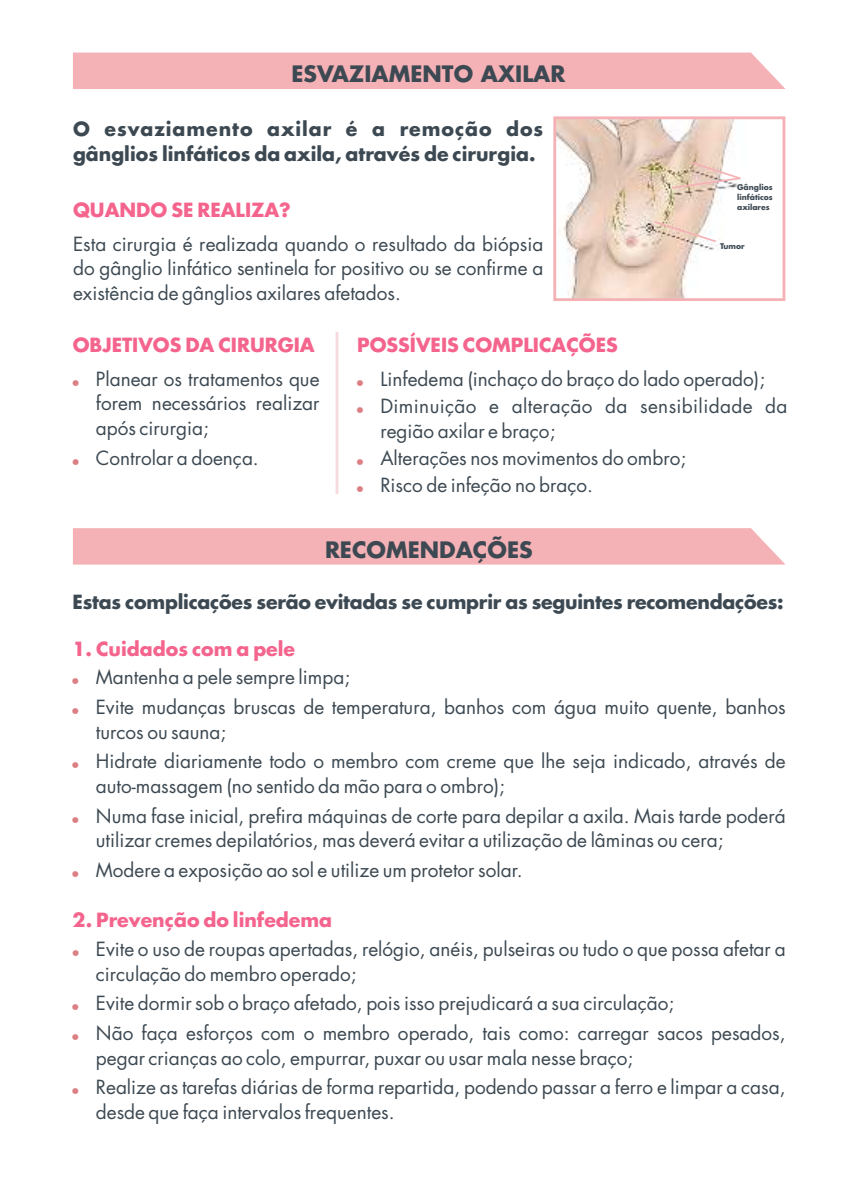
<style>
.page{position:relative;width:842px;height:1191px;background:#fff}
.page>*{position:absolute;margin:0;border:0;box-sizing:border-box;transform-origin:0 0}
.t1{font:700 22px "Futura Std";color:#3d4952}
.t2{font:19px/24.6px "Futura Std";color:#3d4952}
.t3{font:700 19px/24.8px "Futura Std";color:#3d4952}
.t4{font:700 19px "Futura Std";color:#f4648d}
.t5{font:19px/27.2px "Futura Std";letter-spacing:.02em;color:#3d4952}
.t6{font:700 7.6px/10px "Futura Std";color:#3d4952;text-align:justify}
</style>
<div class="page">
<div style="left:73px;top:53px;width:712px;height:36px;background:#f5b2b6"></div>
<img style="left:557px;top:120px;width:177px;height:177px">
<div style="left:553px;top:116px;width:232px;height:185px;border:3px solid #f5b2b6"></div>
<svg style="left:670px;top:160px;width:71px;height:30px"></svg>
<svg style="left:652px;top:220px;width:66px;height:23px"></svg>
<div style="left:73px;top:528px;width:712px;height:36px;background:#f5b2b6"></div>
<hr style="left:336px;top:332px;width:2px;height:162px;background:#f7dade">
<p class="t1" style="left:291px;top:64px;width:276px">ESVAZIAMENTO AXILAR</p>
<p class="t3" style="left:73px;top:118px;width:472px">O esvaziamento axilar é a remoção dos gânglios linfáticos da axila, através de cirurgia.</p>
<p class="t4" style="left:73px;top:201px;width:219px">QUANDO SE REALIZA?</p>
<p class="t2" style="left:73px;top:232px;width:472px;text-align:justify">Esta cirurgia é realizada quando o resultado da biópsia do gânglio linfático sentinela for positivo ou se confirme a existência de gânglios axilares afetados.</p>
<p class="t6" style="left:737px;top:182px;width:37px">Gânglios linfáticos axilares</p>
<p class="t6" style="left:720px;top:241px;width:26px">Tumor</p>
<p class="t4" style="left:357px;top:336px;width:262px">POSSÍVEIS COMPLICAÇÕES</p>
<p class="t4" style="left:73px;top:336px;width:244px">OBJETIVOS DA CIRURGIA</p>
<p class="t2" style="left:96px;top:367px;width:225px;text-align:justify">Planear os tratamentos que forem necessários realizar após cirurgia;</p>
<p class="t5" style="left:380px;top:366px;width:409px">Linfedema (inchaço do braço do lado operado);<br>Diminuição e alteração da sensibilidade da</p>
<p class="t2" style="left:380px;top:418px;width:307px;line-height:27.2px">região axilar e braço;<br>Alterações nos movimentos do ombro;</p>
<p class="t2" style="left:96px;top:446px;width:164px">Controlar a doença.</p>
<p class="t2" style="left:380px;top:473px;width:214px">Risco de infeção no braço.</p>
<p class="t1" style="left:325px;top:539px;width:209px">RECOMENDAÇÕES</p>
<p class="t3" style="left:73px;top:591px;width:713px">Estas complicações serão evitadas se cumprir as seguintes recomendações:</p>
<p class="t4" style="left:73px;top:640px;width:224px">1. Cuidados com a pele</p>
<p class="t2" style="left:96px;top:666px;width:256px">Mantenha a pele sempre limpa;</p>
<p class="t2" style="left:96px;top:695px;width:691px">Evite mudanças bruscas de temperatura, banhos com água muito quente, banhos turcos ou sauna;</p>
<p class="t2" style="left:96px;top:750px;width:691px">Hidrate diariamente todo o membro com creme que lhe seja indicado, através de auto-massagem (no sentido da mão para o ombro);</p>
<p class="t2" style="left:96px;top:804px;width:691px">Numa fase inicial, prefira máquinas de corte para depilar a axila. Mais tarde poderá utilizar cremes depilatórios, mas deverá evitar a utilização de lâminas ou cera;</p>
<p class="t2" style="left:96px;top:858px;width:428px">Modere a exposição ao sol e utilize um protetor solar.</p>
<p class="t4" style="left:73px;top:911px;width:261px">2. Prevenção do linfedema</p>
<p class="t2" style="left:96px;top:937px;width:691px">Evite o uso de roupas apertadas, relógio, anéis, pulseiras ou tudo o que possa afetar a circulação do membro operado;</p>
<p class="t2" style="left:96px;top:1021px;width:691px">Não faça esforços com o membro operado, tais como: carregar sacos pesados, pegar crianças ao colo, empurrar, puxar ou usar mala nesse braço;</p>
<p class="t2" style="left:96px;top:1075px;width:691px">Realize as tarefas diárias de forma repartida, podendo passar a ferro e limpar a casa, desde que faça intervalos frequentes.</p>
<p class="t2" style="left:96px;top:992px;width:580px">Evite dormir sob o braço afetado, pois isso prejudicará a sua circulação;</p>
</div>
